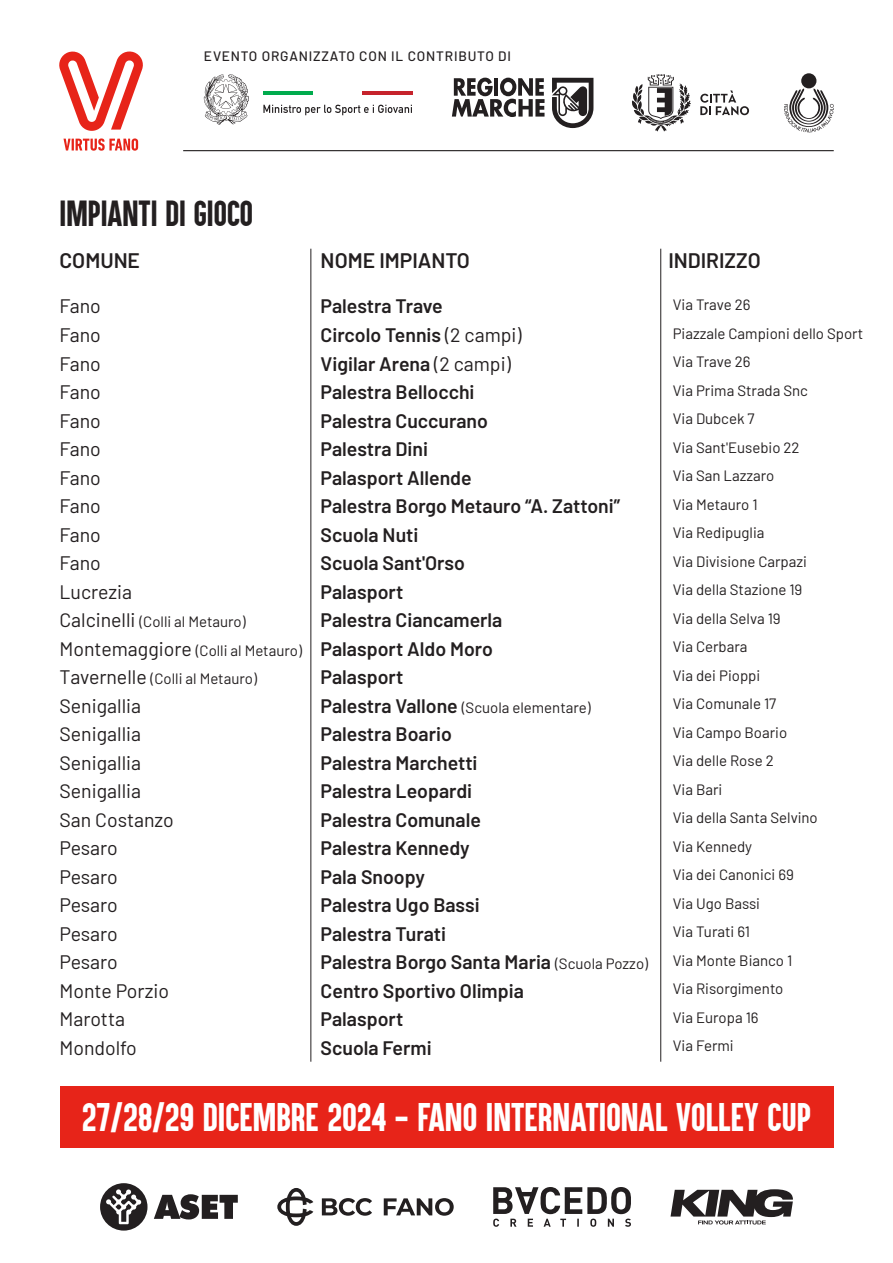
<style>
.page{position:relative;width:893px;height:1263px;background:#fff}
.page>*{position:absolute;margin:0;border:0;box-sizing:border-box;transform-origin:0 0}
.t1{font:33px "Aku&Kamu";color:#fff}
.t2{font:30px "Aku&Kamu";color:#231f20}
.t3{font:600 21px "Barlow";color:#231f20}
.t4{font:600 19.5px/28.5px "Barlow";color:#231f20}
.t5{font:19.5px/28.5px "Barlow";color:#231f20}
.t6{font:15px/28.5px "Barlow";color:#231f20}
.t7{font:500 13.65px "Barlow";letter-spacing:.06em;color:#231f20}
.s1{font-size:19.5px}
.s2{font-weight:400}
.s3{font-weight:600;font-size:19.5px}
.s4{font-weight:400;font-size:15px}
</style>
<div class="page">
<svg style="left:63px;top:138px;width:75px;height:13px"></svg>
<svg style="left:59px;top:51px;width:84px;height:80px"></svg>
<hr style="left:183px;top:150px;width:651px;height:1px;background:#231f20">
<svg style="left:452px;top:78px;width:92px;height:39px"></svg>
<svg style="left:552px;top:78px;width:41px;height:50px"></svg>
<div style="left:801px;top:73px;width:15px;height:15px;background:#231f20;border-radius:50%"></div>
<svg style="left:784px;top:88px;width:50px;height:44px"></svg>
<svg style="left:632px;top:74px;width:59px;height:58px"></svg>
<svg style="left:700px;top:90px;width:49px;height:25px"></svg>
<hr style="left:363px;top:92px;width:50px;height:3px;background:#c6232c">
<hr style="left:263px;top:92px;width:50px;height:3px;background:#00ab4d">
<svg style="left:263px;top:105px;width:149px;height:10px"></svg>
<svg style="left:204px;top:74px;width:45px;height:51px"></svg>
<svg style="left:493px;top:1187px;width:138px;height:40px"></svg>
<svg style="left:670px;top:1189px;width:123px;height:35px"></svg>
<svg style="left:154px;top:1194px;width:84px;height:25px"></svg>
<svg style="left:100px;top:1183px;width:47px;height:47px"></svg>
<svg style="left:277px;top:1188px;width:95px;height:38px"></svg>
<svg style="left:384px;top:1198px;width:70px;height:18px"></svg>
<div style="left:60px;top:1086px;width:773px;height:61px;background:#e72419"></div>
<hr style="left:311px;top:249px;width:1px;height:813px;background:#231f20">
<hr style="left:660px;top:249px;width:1px;height:813px;background:#231f20">
<p class="t7" style="left:204px;top:46px;width:309px">EVENTO ORGANIZZATO CON IL CONTRIBUTO DI</p>
<h2 class="t2" style="left:60px;top:194px;width:195px">IMPIANTI DI GIOCO</h2>
<h3 class="t3" style="left:60px;top:245px;width:82px">COMUNE</h3>
<h3 class="t5" style="left:60px;top:291px;width:74px">Fano<br>Fano<br>Fano<br>Fano<br>Fano<br>Fano<br>Fano<br>Fano<br>Fano<br>Fano<br>Lucrezia</h3>
<p class="t6" style="left:60px;top:606px;width:244px"><span class="s1">Calcinelli</span> (Colli al Metauro)<br><span class="s1">Montemaggiore</span> (Colli al Metauro)<br><span class="s1">Tavernelle</span> (Colli al Metauro)</p>
<h3 class="t5" style="left:60px;top:690px;width:116px">Senigallia<br>Senigallia<br>Senigallia<br>Senigallia<br>San Costanzo<br>Pesaro<br>Pesaro<br>Pesaro<br>Pesaro<br>Pesaro<br>Monte Porzio<br>Marotta<br>Mondolfo</h3>
<h3 class="t3" style="left:321px;top:245px;width:151px">NOME IMPIANTO</h3>
<h3 class="t3" style="left:668px;top:245px;width:94px">INDIRIZZO</h3>
<p class="t4" style="left:321px;top:291px;width:301px">Palestra Trave<br>Circolo Tennis <span class="s2">(2 campi)<br></span>Vigilar Arena <span class="s2">(2 campi)<br></span>Palestra Bellocchi<br>Palestra Cuccurano<br>Palestra Dini<br>Palasport Allende<br>Palestra Borgo Metauro “A. Zattoni”<br>Scuola Nuti<br>Scuola Sant'Orso<br>Palasport<br>Palestra Ciancamerla<br>Palasport Aldo Moro<br>Palasport</p>
<p class="t6" style="left:321px;top:692px;width:272px"><span class="s3">Palestra Vallone</span> (Scuola elementare)</p>
<h3 class="t4" style="left:321px;top:718px;width:329px">Palestra Boario<br>Palestra Marchetti<br>Palestra Leopardi<br>Palestra Comunale<br>Palestra Kennedy<br>Pala Snoopy<br>Palestra Ugo Bassi<br>Palestra Turati<br>Palestra Borgo Santa Maria <span class="s4">(Scuola Pozzo)<br></span>Centro Sportivo Olimpia<br>Palasport<br>Scuola Fermi</h3>
<p class="t6" style="left:673px;top:289px;width:192px">Via Trave 26<br>Piazzale Campioni dello Sport<br>Via Trave 26<br>Via Prima Strada Snc<br>Via Dubcek 7<br>Via Sant'Eusebio 22<br>Via San Lazzaro<br>Via Metauro 1<br>Via Redipuglia<br>Via Divisione Carpazi<br>Via della Stazione 19<br>Via della Selva 19<br>Via Cerbara<br>Via dei Pioppi<br>Via Comunale 17<br>Via Campo Boario<br>Via delle Rose 2<br>Via Bari<br>Via della Santa Selvino<br>Via Kennedy<br>Via dei Canonici 69<br>Via Ugo Bassi<br>Via Turati 61<br>Via Monte Bianco 1<br>Via Risorgimento<br>Via Europa 16<br>Via Fermi</p>
<h1 class="t1" style="left:82px;top:1095px;width:730px">27/28/29 DICEMBRE 2024 - FANO INTERNATIONAL VOLLEY CUP</h1>
</div>
